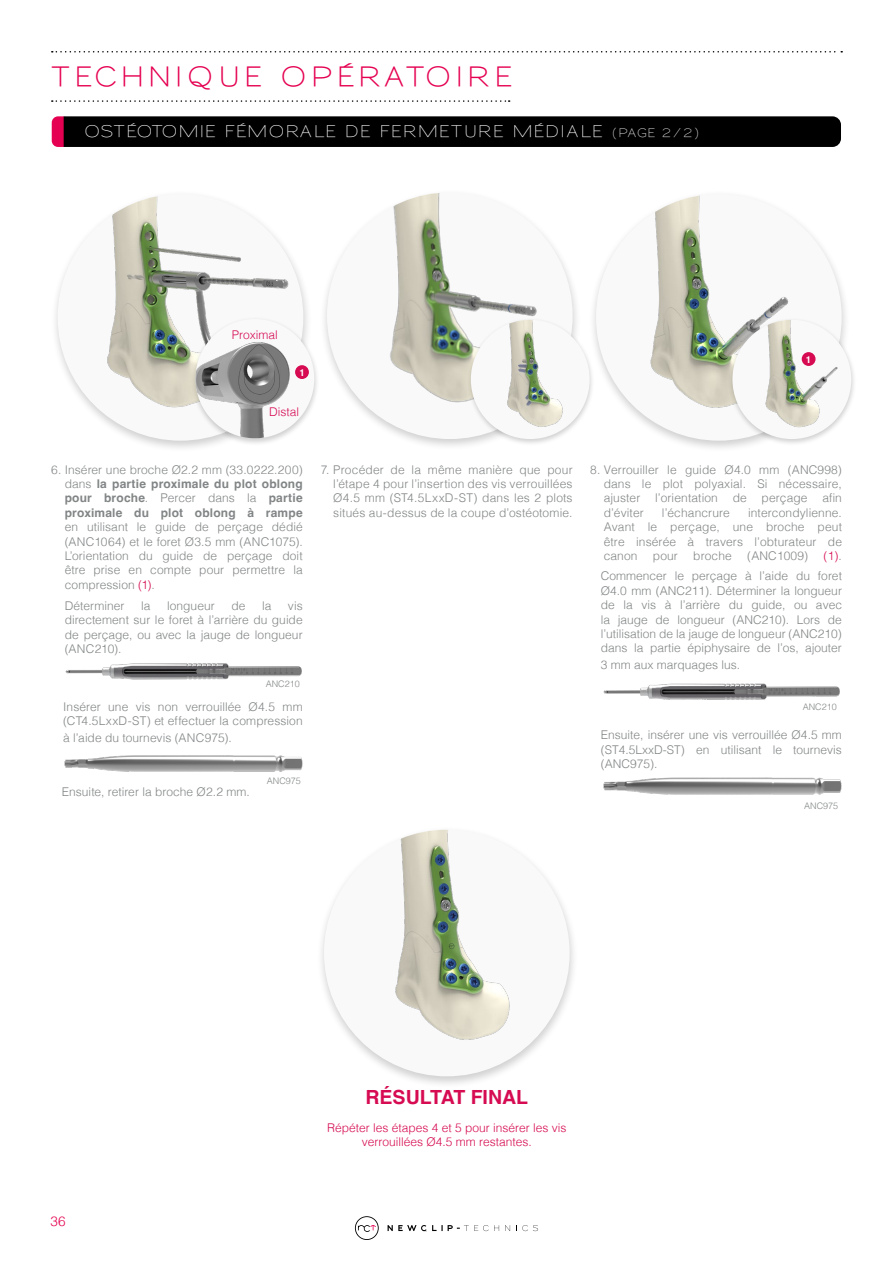
<style>
.page{position:relative;width:893px;height:1263px;background:#fff}
.page>*{position:absolute;margin:0;border:0;box-sizing:border-box;transform-origin:0 0}
.t1{font:600 27px "Sansumi";letter-spacing:.105em;color:#e50051}
.t2{font:700 19.5px "Helvetica";color:#d60b52}
.t3{font:16.5px "Sansumi";letter-spacing:.02em;color:#fff}
.t4{font:300 13.5px "Helvetica";color:#e50051}
.t5{font:300 12px/14.4px "Helvetica";letter-spacing:.005em;color:#828586;text-align:justify}
.t6{font:700 12px/14.4px "Helvetica";letter-spacing:.015em;color:#828586;text-align:justify}
.t7{font:300 12px/14.4px "Helvetica";color:#d60b52;text-align:center}
.t8{font:700 9.6px "Helvetica";color:#fff}
.t9{font:300 9px "Helvetica";color:#828586}
.s1{font-size:12px}
.s2{font-weight:300}
.s3{color:#d60b52}
</style>
<div class="page">
<svg style="left:52px;top:51px;width:790px;height:2px"></svg>
<svg style="left:355px;top:1216px;width:24px;height:24px"></svg>
<svg style="left:505px;top:1225px;width:5px;height:6px"></svg>
<svg style="left:516px;top:1225px;width:22px;height:6px"></svg>
<svg style="left:388px;top:1225px;width:111px;height:6px"></svg>
<svg style="left:52px;top:100px;width:458px;height:2px"></svg>
<div style="left:320px;top:189px;width:261px;height:262px;background:#000;opacity:.19"></div>
<img style="left:327px;top:192px;width:246px;height:247px">
<div style="left:50px;top:190px;width:262px;height:263px;background:#000;opacity:.19"></div>
<img style="left:58px;top:194px;width:245px;height:247px">
<div style="left:589px;top:190px;width:261px;height:263px;background:#000;opacity:.19"></div>
<img style="left:596px;top:194px;width:246px;height:247px">
<div style="left:317px;top:826px;width:261px;height:262px;background:#000;opacity:.19"></div>
<div style="left:324px;top:830px;width:246px;height:246px;background:#f9f9fa;border-radius:50%"></div>
<img style="left:363px;top:830px;width:161px;height:218px">
<div style="left:466px;top:317px;width:129px;height:130px;background:#000;opacity:.19"></div>
<div style="left:471px;top:320px;width:119px;height:119px;background:#f9f9fa;border-radius:50%"></div>
<img style="left:489px;top:320px;width:83px;height:119px">
<div style="left:191px;top:317px;width:129px;height:129px;background:#000;opacity:.19"></div>
<div style="left:195px;top:319px;width:119px;height:119px;background:#f9f9fa;border-radius:50%"></div>
<img style="left:195px;top:330px;width:112px;height:108px">
<div style="left:728px;top:317px;width:129px;height:130px;background:#000;opacity:.19"></div>
<img style="left:737px;top:320px;width:114px;height:119px">
<img style="left:65px;top:663px;width:237px;height:17px">
<img style="left:603px;top:683px;width:237px;height:17px">
<div style="left:802px;top:352px;width:13px;height:14px;background:#d60b52;border-radius:50%"></div>
<div style="left:295px;top:365px;width:14px;height:14px;background:#d60b52;border-radius:50%"></div>
<img style="left:64px;top:755px;width:239px;height:17px">
<img style="left:603px;top:777px;width:239px;height:18px">
<svg style="left:52px;top:116px;width:789px;height:31px;background:#060304"></svg>
<h1 class="t1" style="left:51px;top:62px;width:464px">TECHNIQUE OPÉRATOIRE</h1>
<h3 class="t3" style="left:84px;top:123px;width:617px">OSTÉOTOMIE FÉMORALE DE FERMETURE MÉDIALE <span class="s1">(PAGE 2/2)</span></h3>
<p class="t7" style="left:232px;top:326px;width:47px">Proximal</p>
<p class="t8" style="left:299px;top:366px;width:7px">1</p>
<p class="t7" style="left:269px;top:403px;width:31px">Distal</p>
<p class="t8" style="left:806px;top:353px;width:7px">1</p>
<p class="t6" style="left:65px;top:463px;width:239px;text-indent:-14px"><span class="s2">6. Insérer une broche Ø2.2 mm (33.0222.200) dans</span> la partie proximale du plot oblong pour broche<span class="s2">. Percer dans la</span> partie proximale du plot oblong à rampe</p>
<p class="t5" style="left:65px;top:519px;width:239px">en utilisant le guide de perçage dédié (ANC1064) et le foret Ø3.5 mm (ANC1075).<br>L’orientation du guide de perçage doit être prise en compte pour permettre la compression <span class="s3">(1)</span>.</p>
<p class="t5" style="left:65px;top:597px;width:61px">Déterminer</p>
<p class="t5" style="left:141px;top:597px;width:11px">la</p>
<p class="t5" style="left:167px;top:597px;width:49px">longueur</p>
<p class="t5" style="left:231px;top:597px;width:16px">de</p>
<p class="t5" style="left:262px;top:597px;width:11px">la</p>
<p class="t5" style="left:65px;top:597px;width:239px;text-indent:223px">vis directement sur le foret à l’arrière du guide de perçage, ou avec la jauge de longueur (ANC210).</p>
<p class="t9" style="left:266px;top:676px;width:36px">ANC210</p>
<p class="t5" style="left:63px;top:698px;width:241px">Insérer une vis non verrouillée Ø4.5 mm (CT4.5LxxD-ST) et effectuer la compression</p>
<p class="t5" style="left:63px;top:729px;width:170px">à l’aide du tournevis (ANC975).</p>
<p class="t5" style="left:62px;top:783px;width:190px">Ensuite, retirer la broche Ø2.2 mm.</p>
<p class="t9" style="left:267px;top:773px;width:36px">ANC975</p>
<p class="t5" style="left:333px;top:461px;width:241px;text-indent:-13px">7. Procéder de la même manière que pour l’étape 4 pour l’insertion des vis verrouillées Ø4.5 mm (ST4.5LxxD-ST) dans les 2 plots situés au-dessus de la coupe d’ostéotomie.</p>
<p class="t5" style="left:604px;top:461px;width:240px;text-indent:-13px">8. Verrouiller le guide Ø4.0 mm (ANC998) dans le plot polyaxial. Si nécessaire, ajuster l’orientation de perçage afin d’éviter</p>
<p class="t5" style="left:604px;top:504px;width:240px;text-indent:144px">intercondylienne.<br>Avant le perçage, une broche peut être insérée à travers l’obturateur de canon</p>
<p class="t5" style="left:662px;top:504px;width:70px">l’échancrure</p>
<p class="t5" style="left:601px;top:545px;width:243px;line-height:20.4px;text-align:right"><span class="s3">(1)</span>.<br>Commencer le perçage à l’aide du foret</p>
<p class="t5" style="left:601px;top:582px;width:243px">Ø4.0 mm (ANC211). Déterminer la longueur de la vis à l’arrière du guide, ou avec la jauge de longueur (ANC210). Lors de l’utilisation de la jauge de longueur (ANC210) dans la partie épiphysaire de l’os, ajouter</p>
<p class="t5" style="left:601px;top:657px;width:141px">3 mm aux marquages lus.</p>
<p class="t5" style="left:653px;top:548px;width:27px">pour</p>
<p class="t5" style="left:693px;top:548px;width:40px">broche</p>
<p class="t5" style="left:747px;top:548px;width:62px">(ANC1009)</p>
<p class="t9" style="left:803px;top:699px;width:36px">ANC210</p>
<p class="t5" style="left:601px;top:727px;width:243px">Ensuite, insérer une vis verrouillée Ø4.5 mm (ST4.5LxxD-ST) en utilisant le tournevis (ANC975).</p>
<p class="t9" style="left:804px;top:798px;width:36px">ANC975</p>
<p class="t4" style="left:50px;top:1209px;width:17px">36</p>
<h2 class="t2" style="left:366px;top:1085px;width:164px">RÉSULTAT FINAL</h2>
<p class="t7" style="left:327px;top:1120px;width:241px">Répéter les étapes 4 et 5 pour insérer les vis verrouillées Ø4.5 mm restantes.</p>
</div>
